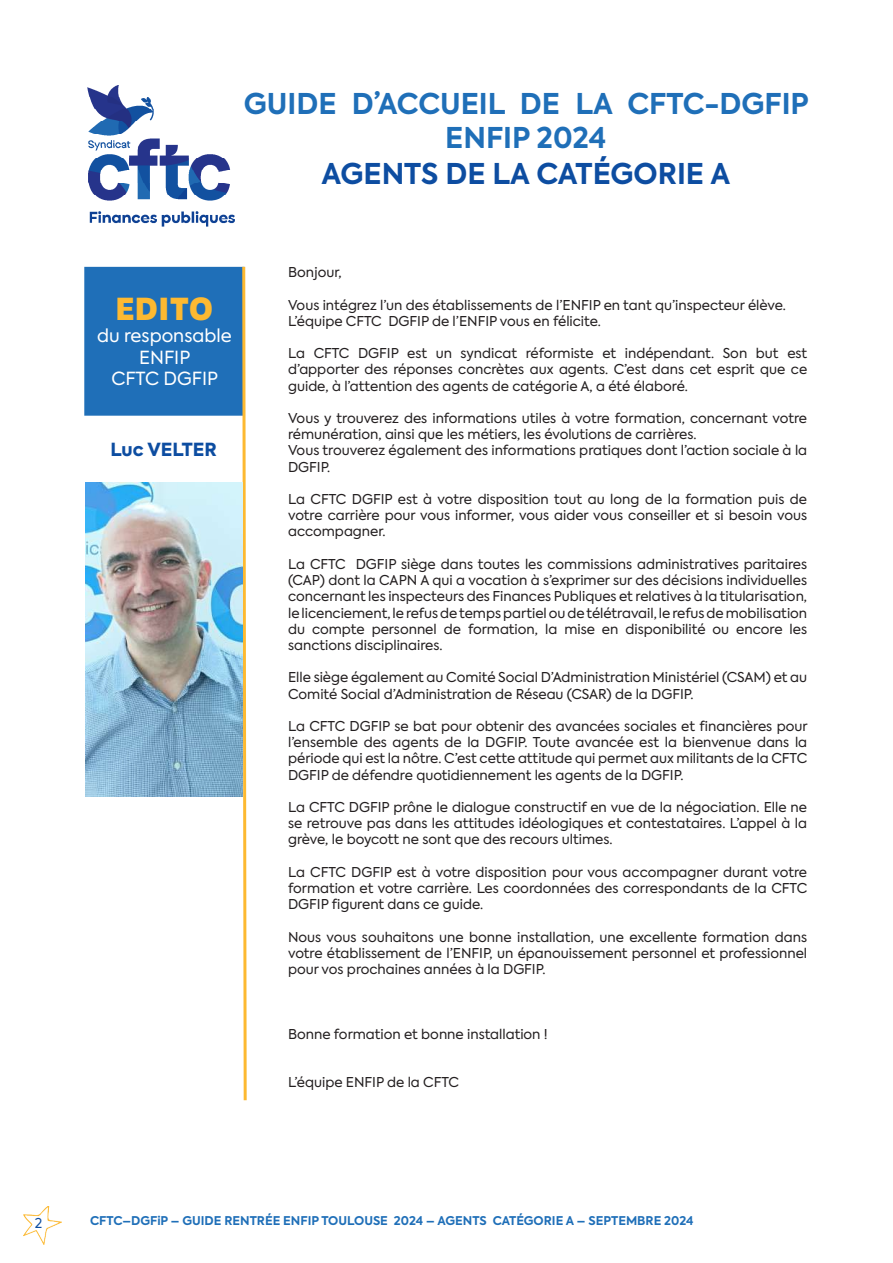
<style>
.page{position:relative;width:893px;height:1263px;background:#fff}
.page>*{position:absolute;margin:0;border:0;box-sizing:border-box;transform-origin:0 0}
.t1{font:800 30px "Zeitung Micro Pro";color:#fdb931}
.t2{font:700 28.5px/34.2px "Axiforma";color:#1f6fb8;text-align:center}
.t3{font:700 28.5px "Axiforma";color:#0d4da1}
.t4{font:18px/21.6px "Axiforma";color:#fff;text-align:center}
.t5{font:800 18px "Axiforma";color:#0d4da1}
.t6{font:13.5px/16.2px "Axiforma";color:#231f20;text-align:justify}
.t7{font:13.5px "Axiforma";color:#0d4da1}
.t8{font:700 12px "Axiforma";color:#1f6fb8}
</style>
<div class="page">
<img style="left:23px;top:1206px;width:38px;height:38px">
<div style="left:85px;top:268px;width:159px;height:147px;background:#1f6fb8"></div>
<div style="left:84px;top:267px;width:160px;height:149px;border:2px solid #1f6fb8"></div>
<svg style="left:241px;top:266px;width:6px;height:835px"></svg>
<img style="left:85px;top:483px;width:158px;height:313px">
<img style="left:87px;top:85px;width:148px;height:142px">
<h2 class="t2" style="left:244px;top:87px;width:567px">GUIDE D’ACCUEIL DE LA CFTC-DGFIP<br>ENFIP 2024</h2>
<h2 class="t3" style="left:321px;top:154px;width:410px">AGENTS DE LA CATÉGORIE A</h2>
<h1 class="t1" style="left:115px;top:285px;width:99px">EDITO</h1>
<h3 class="t4" style="left:97px;top:325px;width:136px">du responsable<br>ENFIP<br>CFTC DGFIP</h3>
<h3 class="t5" style="left:110px;top:437px;width:108px">Luc VELTER</h3>
<p class="t6" style="left:288px;top:264px;width:55px">Bonjour,</p>
<p class="t6" style="left:288px;top:297px;width:499px">Vous intégrez l’un des établissements de l’ENFIP en tant qu’inspecteur élève.<br>L’équipe CFTC DGFIP de l’ENFIP vous en félicite.</p>
<p class="t6" style="left:288px;top:345px;width:521px">La CFTC DGFIP est un syndicat réformiste et indépendant. Son but est d’apporter des réponses concrètes aux agents. C’est dans cet esprit que ce guide, à l’attention des agents de catégorie A, a été élaboré.</p>
<p class="t6" style="left:288px;top:410px;width:521px;text-align:left">Vous y trouverez des informations utiles à votre formation, concernant votre rémunération, ainsi que les métiers, les évolutions de carrières.<br>Vous trouverez également des informations pratiques dont l’action sociale à la DGFIP.</p>
<p class="t6" style="left:288px;top:491px;width:521px">La CFTC DGFIP est à votre disposition tout au long de la formation puis de votre carrière pour vous informer, vous aider vous conseiller et si besoin vous accompagner.</p>
<p class="t6" style="left:288px;top:556px;width:521px">La CFTC DGFIP siège dans toutes les commissions administratives paritaires (CAP) dont la CAPN A qui a vocation à s’exprimer sur des décisions individuelles concernant les inspecteurs des Finances Publiques et relatives à la titularisation, le licenciement, le refus de temps partiel ou de télétravail, le refus de mobilisation du compte personnel de formation, la mise en disponibilité ou encore les sanctions disciplinaires.</p>
<p class="t6" style="left:288px;top:669px;width:521px">Elle siège également au Comité Social D’Administration Ministériel (CSAM) et au<br>Comité Social d’Administration de Réseau (CSAR) de la DGFIP.</p>
<p class="t6" style="left:288px;top:718px;width:521px">La CFTC DGFIP se bat pour obtenir des avancées sociales et financières pour l’ensemble des agents de la DGFIP. Toute avancée est la bienvenue dans la période qui est la nôtre. C’est cette attitude qui permet aux militants de la CFTC DGFIP de défendre quotidiennement les agents de la DGFIP.</p>
<p class="t6" style="left:288px;top:799px;width:521px">La CFTC DGFIP prône le dialogue constructif en vue de la négociation. Elle ne se retrouve pas dans les attitudes idéologiques et contestataires. L’appel à la grève, le boycott ne sont que des recours ultimes.</p>
<p class="t6" style="left:288px;top:864px;width:521px">La CFTC DGFIP est à votre disposition pour vous accompagner durant votre formation et votre carrière. Les coordonnées des correspondants de la CFTC DGFIP figurent dans ce guide.</p>
<p class="t6" style="left:288px;top:929px;width:521px">Nous vous souhaitons une bonne installation, une excellente formation dans votre établissement de l’ENFIP, un épanouissement personnel et professionnel pour vos prochaines années à la DGFIP.</p>
<p class="t6" style="left:288px;top:1026px;width:261px">Bonne formation et bonne installation !</p>
<p class="t6" style="left:288px;top:1074px;width:172px">L’équipe ENFIP de la CFTC</p>
<p class="t7" style="left:35px;top:1214px;width:9px">2</p>
<p class="t8" style="left:90px;top:1212px;width:605px">CFTC–DGFiP – GUIDE RENTRÉE ENFIP TOULOUSE 2024 – AGENTS CATÉGORIE A – SEPTEMBRE 2024</p>
</div>
